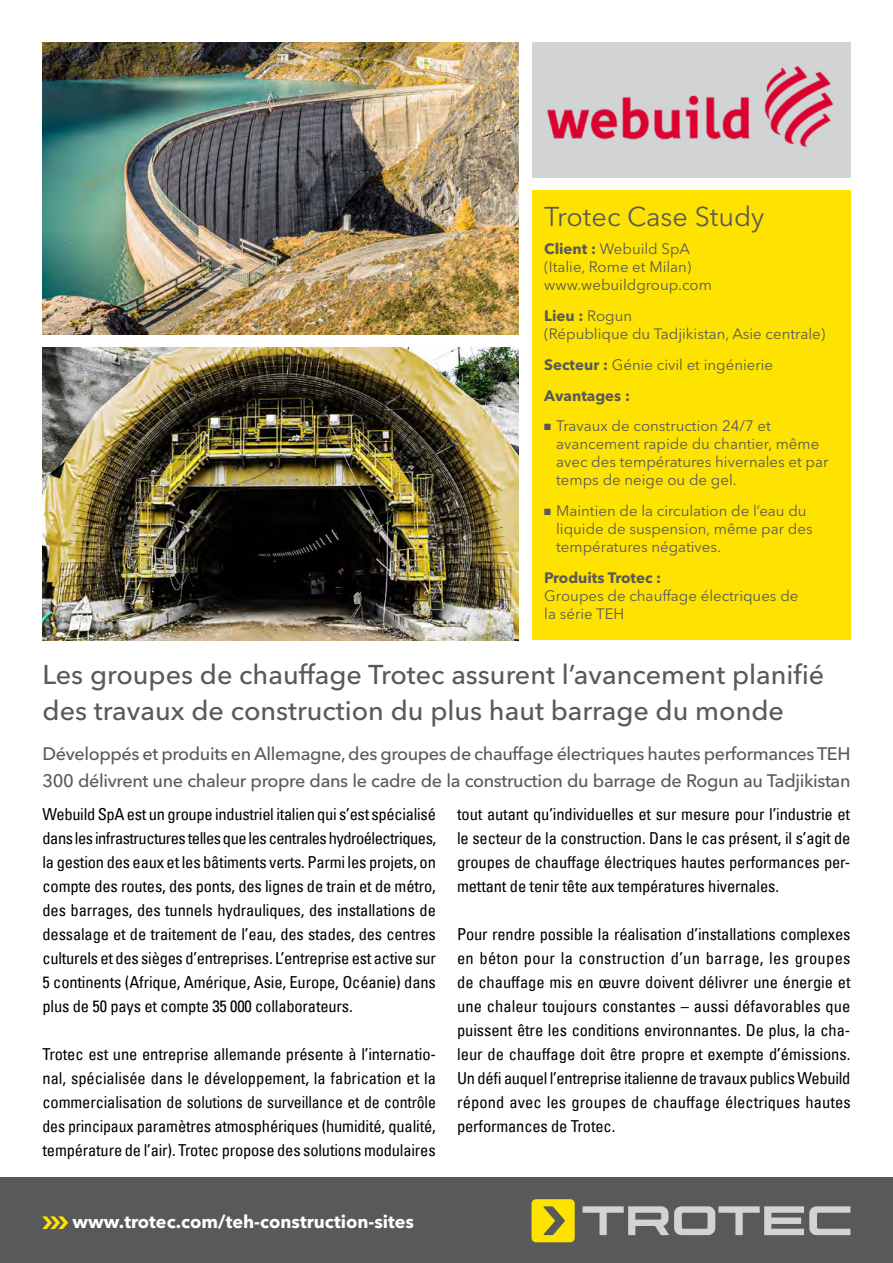
<style>
.page{position:relative;width:893px;height:1263px;background:#fff}
.page>*{position:absolute;margin:0;border:0;box-sizing:border-box;transform-origin:0 0}
.t1{font:500 27px/36px "Avenir Next W1 G";color:#58595b}
.t2{font:27px "Avenir Next W1 G";color:#58595b}
.t3{font:500 18px/27px "Avenir Next W1 G";letter-spacing:-.02em;color:#58595b}
.t4{font:700 18px "Avenir Next W1 G";color:#fff}
.t5{font:condensed 16.5px/24px "Univers Com 57";letter-spacing:-.01em;color:#000;text-align:justify}
.t6{font:15px/18px "Avenir Next W1 G";color:#58595b}
.t7{font:700 15px "Avenir Next W1 G";color:#58595b}
.s1{font-weight:700}
</style>
<div class="page">
<div style="left:0;top:1178px;width:893px;height:85px;background:#58595b"></div>
<svg style="left:531px;top:1199px;width:44px;height:43px;background:#e0c910"></svg>
<svg style="left:582px;top:1206px;width:268px;height:29px"></svg>
<div style="left:531px;top:190px;width:319px;height:450px;background:#ffe300"></div>
<div style="left:531px;top:43px;width:319px;height:135px;background:#d1d3d4"></div>
<img style="left:547px;top:66px;width:287px;height:82px">
<img style="left:43px;top:43px;width:476px;height:292px">
<img style="left:43px;top:348px;width:476px;height:292px">
<svg style="left:42px;top:1216px;width:26px;height:13px"></svg>
<h1 class="t2" style="left:544px;top:201px;width:222px">Trotec Case Study</h1>
<p class="t6" style="left:544px;top:240px;width:169px"><span class="s1">Client :</span> Webuild SpA (Italie, Rome et Milan) www.webuildgroup.com</p>
<p class="t6" style="left:544px;top:307px;width:282px"><span class="s1">Lieu :</span> Rogun<br>(République du Tadjikistan, Asie centrale)</p>
<p class="t6" style="left:544px;top:349px;width:230px;line-height:30.8px"><span class="s1">Secteur :</span> Génie civil et ingénierie<br><span class="s1">Avantages :</span></p>
<p class="t6" style="left:556px;top:417px;width:274px;text-indent:-12px">■ Travaux de construction 24/7 et avancement rapide du chantier, même avec des températures hivernales et par temps de neige ou de gel.</p>
<p class="t6" style="left:556px;top:502px;width:258px;text-indent:-12px">■ Maintien de la circulation de l’eau du liquide de suspension, même par des températures négatives.</p>
<p class="t7" style="left:544px;top:568px;width:118px">Produits Trotec :</p>
<p class="t6" style="left:544px;top:587px;width:256px">Groupes de chauffage électriques de la série TEH</p>
<h1 class="t1" style="left:43px;top:656px;width:783px">Les groupes de chauffage Trotec assurent l’avancement planifié des travaux de construction du plus haut barrage du monde</h1>
<p class="t3" style="left:43px;top:740px;width:809px">Développés et produits en Allemagne, des groupes de chauffage électriques hautes performances TEH<br>300 délivrent une chaleur propre dans le cadre de la construction du barrage de Rogun au Tadjikistan</p>
<p class="t5" style="left:43px;top:802px;width:395px">Webuild SpA est un groupe industriel italien qui s’est spécialisé dans les infrastructures telles que les centrales hydroélectriques, la gestion des eaux et les bâtiments verts. Parmi les projets, on compte des routes, des ponts, des lignes de train et de métro, des barrages, des tunnels hydrauliques, des installations de dessalage et de traitement de l’eau, des stades, des centres culturels et des sièges d’entreprises. L’entreprise est active sur 5 continents (Afrique, Amérique, Asie, Europe, Océanie) dans plus de 50 pays et compte 35 000 collaborateurs.</p>
<p class="t5" style="left:43px;top:1042px;width:395px">Trotec est une entreprise allemande présente à l’internatio&shy;nal, spécialisée dans le développement, la fabrication et la commercialisation de solutions de surveillance et de contrôle des principaux paramètres atmosphériques (humidité, qualité, température de l’air). Trotec propose des solutions modulaires</p>
<p class="t5" style="left:457px;top:802px;width:395px">tout autant qu’individuelles et sur mesure pour l’industrie et le secteur de la construction. Dans le cas présent, il s’agit de groupes de chauffage électriques hautes performances per&shy;mettant de tenir tête aux températures hivernales.</p>
<p class="t5" style="left:457px;top:922px;width:395px">Pour rendre possible la réalisation d’installations complexes en béton pour la construction d’un barrage, les groupes de chauffage mis en œuvre doivent délivrer une énergie et une chaleur toujours constantes – aussi défavorables que puissent être les conditions environnantes. De plus, la cha&shy;leur de chauffage doit être propre et exempte d’émissions.<br>Un défi auquel l’entreprise italienne de travaux publics Webuild répond avec les groupes de chauffage électriques hautes performances de Trotec.</p>
<p class="t4" style="left:73px;top:1210px;width:343px">www.trotec.com/teh-construction-sites</p>
</div>
